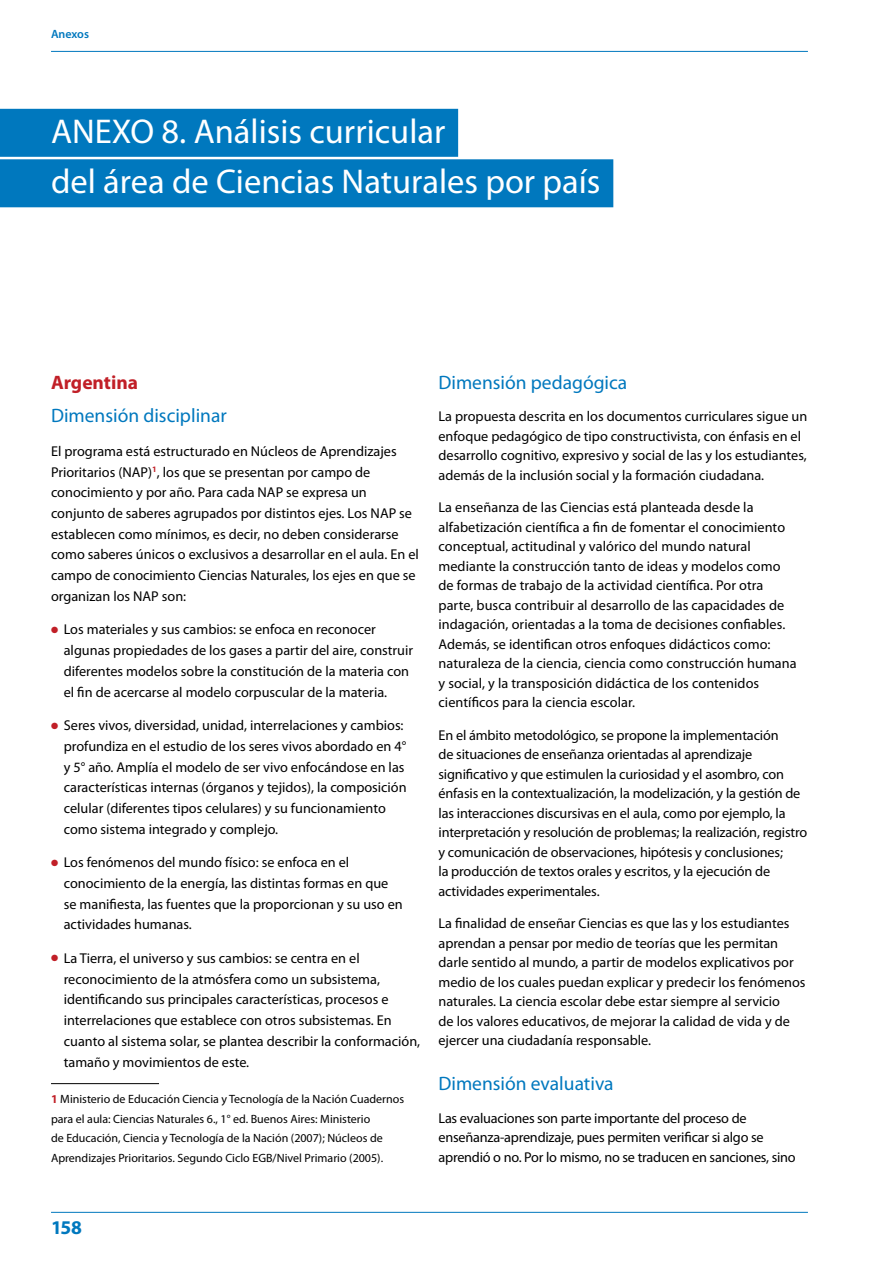
<style>
.page{position:relative;width:893px;height:1263px;background:#fff}
.page>*{position:absolute;margin:0;border:0;box-sizing:border-box;transform-origin:0 0}
.Main_Title_Left_Page{font:34.5px "Myriad Pro";color:#fff}
.Heading_2{font:19.5px "Myriad Pro";color:#0078be}
.Heading_1_B{font:700 19.5px "Myriad Pro";color:#c11f27}
.t1{font:700 19.5px "Myriad Pro";color:#0078be}
.Bodytext{font:14.25px/19.5px "Myriad Pro";color:#000}
.t2{font:12px/19.5px "Myriad Pro";color:#000}
.t3{font:600 12px "Myriad Pro";letter-spacing:-.005em;color:#0078be}
.s1{color:#c11f27}
.s2{font-weight:700;color:#c11f27}
</style>
<div class="page">
<hr style="left:51px;top:51px;width:757px;height:1px;background:#0078be">
<hr style="left:51px;top:1212px;width:757px;height:1px;background:#0078be">
<div style="left:0;top:109px;width:458px;height:48px;background:#0078be"></div>
<div style="left:0;top:159px;width:613px;height:48px;background:#0078be"></div>
<hr style="left:51px;top:1083px;width:108px;height:1px;background:#000">
<p class="t3" style="left:51px;top:27px;width:40px">Anexos</p>
<p class="Main_Title_Left_Page" style="left:51px;top:110px;width:396px">ANEXO 8. Análisis curricular</p>
<p class="Main_Title_Left_Page" style="left:51px;top:160px;width:551px">del área de Ciencias Naturales por país</p>
<p class="Heading_1_B" style="left:51px;top:370px;width:89px">Argentina</p>
<p class="Heading_2" style="left:51px;top:404px;width:177px">Dimensión disciplinar</p>
<p class="Bodytext" style="left:51px;top:440px;width:369px;line-height:20.7px">El programa está estructurado en Núcleos de Aprendizajes Prioritarios (NAP)<sup>1</sup>, los que se presentan por campo de conocimiento y por año. Para cada NAP se expresa un conjunto de saberes agrupados por distintos ejes. Los NAP se establecen como mínimos, es decir, no deben considerarse como saberes únicos o exclusivos a desarrollar en el aula. En el campo de conocimiento Ciencias Naturales, los ejes en que se organizan los NAP son:</p>
<p class="Bodytext" style="left:64px;top:619px;width:351px;line-height:20.7px;text-indent:-13px"><span class="s1">●</span> Los materiales y sus cambios: se enfoca en reconocer algunas propiedades de los gases a partir del aire, construir diferentes modelos sobre la constitución de la materia con el fin de acercarse al modelo corpuscular de la materia.</p>
<p class="Bodytext" style="left:64px;top:715px;width:344px;line-height:20.7px;text-indent:-13px"><span class="s1">●</span> Seres vivos, diversidad, unidad, interrelaciones y cambios: profundiza en el estudio de los seres vivos abordado en 4° y 5° año. Amplía el modelo de ser vivo enfocándose en las características internas (órganos y tejidos), la composición celular (diferentes tipos celulares) y su funcionamiento como sistema integrado y complejo.</p>
<p class="Bodytext" style="left:64px;top:852px;width:340px;line-height:20.7px;text-indent:-13px"><span class="s1">●</span> Los fenómenos del mundo físico: se enfoca en el conocimiento de la energía, las distintas formas en que se manifiesta, las fuentes que la proporcionan y su uso en actividades humanas.</p>
<p class="Bodytext" style="left:64px;top:947px;width:358px;line-height:20.7px;text-indent:-13px"><span class="s1">●</span> La Tierra, el universo y sus cambios: se centra en el reconocimiento de la atmósfera como un subsistema, identificando sus principales características, procesos e interrelaciones que establece con otros subsistemas. En cuanto al sistema solar, se plantea describir la conformación, tamaño y movimientos de este.</p>
<p class="t2" style="left:51px;top:1089px;width:355px"><span class="s2">1</span> Ministerio de Educación Ciencia y Tecnología de la Nación Cuadernos para el aula: Ciencias Naturales 6., 1° ed. Buenos Aires: Ministerio<br>de Educación, Ciencia y Tecnología de la Nación (2007); Núcleos de Aprendizajes Prioritarios. Segundo Ciclo EGB/Nivel Primario (2005).</p>
<p class="Heading_2" style="left:438px;top:370px;width:190px">Dimensión pedagógica</p>
<p class="Bodytext" style="left:438px;top:406px;width:370px">La propuesta descrita en los documentos curriculares sigue un enfoque pedagógico de tipo constructivista, con énfasis en el desarrollo cognitivo, expresivo y social de las y los estudiantes, además de la inclusión social y la formación ciudadana.</p>
<p class="Bodytext" style="left:438px;top:497px;width:360px">La enseñanza de las Ciencias está planteada desde la alfabetización científica a fin de fomentar el conocimiento conceptual, actitudinal y valórico del mundo natural mediante la construcción tanto de ideas y modelos como de formas de trabajo de la actividad científica. Por otra parte, busca contribuir al desarrollo de las capacidades de indagación, orientadas a la toma de decisiones confiables.<br>Además, se identifican otros enfoques didácticos como: naturaleza de la ciencia, ciencia como construcción humana y social, y la transposición didáctica de los contenidos científicos para la ciencia escolar.</p>
<p class="Bodytext" style="left:438px;top:725px;width:370px">En el ámbito metodológico, se propone la implementación<br>de situaciones de enseñanza orientadas al aprendizaje significativo y que estimulen la curiosidad y el asombro, con énfasis en la contextualización, la modelización, y la gestión de las interacciones discursivas en el aula, como por ejemplo, la interpretación y resolución de problemas; la realización, registro y comunicación de observaciones, hipótesis y conclusiones;<br>la producción de textos orales y escritos, y la ejecución de actividades experimentales.</p>
<p class="Bodytext" style="left:438px;top:913px;width:369px">La finalidad de enseñar Ciencias es que las y los estudiantes aprendan a pensar por medio de teorías que les permitan darle sentido al mundo, a partir de modelos explicativos por medio de los cuales puedan explicar y predecir los fenómenos naturales. La ciencia escolar debe estar siempre al servicio<br>de los valores educativos, de mejorar la calidad de vida y de ejercer una ciudadanía responsable.</p>
<p class="Heading_2" style="left:438px;top:1072px;width:177px">Dimensión evaluativa</p>
<p class="Bodytext" style="left:438px;top:1108px;width:359px">Las evaluaciones son parte importante del proceso de enseñanza-aprendizaje, pues permiten verificar si algo se aprendió o no. Por lo mismo, no se traducen en sanciones, sino</p>
<h2 class="t1" style="left:51px;top:1215px;width:33px">158</h2>
</div>
